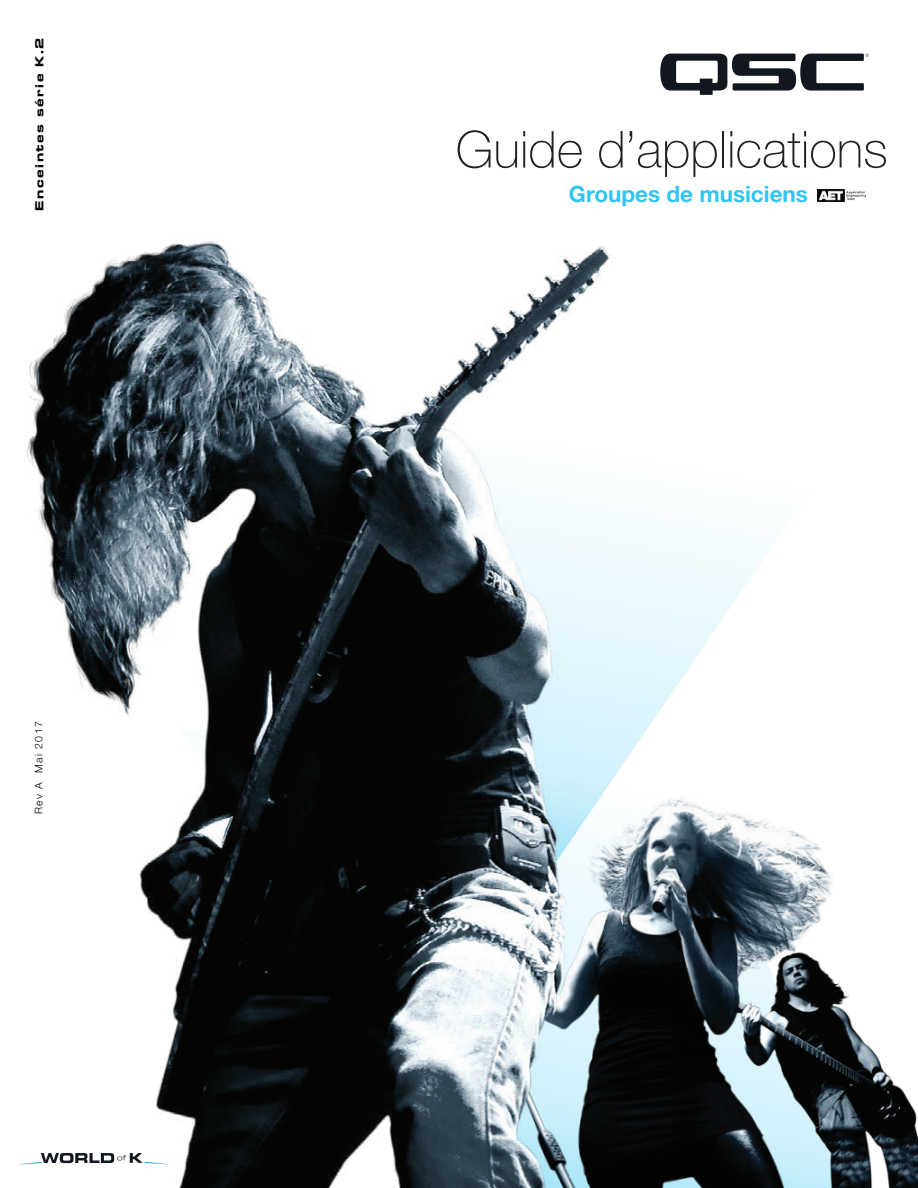
<style>
.page{position:relative;width:918px;height:1188px;background:#fff}
.page>*{position:absolute;margin:0;border:0;box-sizing:border-box;transform-origin:0 0}
.t1{font:100 51px "Helvetica Neue LT Pro";color:#231f20}
.t2{font:700 22.5px "Helvetica Neue LT Pro";color:#30c5f3}
.Subheader_1{font:700 expanded 12px "Eurostile Next LT Pro";letter-spacing:.12em;color:#040503}
.Subheader_1-2{font:300 10.5px "Helvetica Neue LT Pro";letter-spacing:.12em;color:#040503}
</style>
<div class="page">
<svg style="left:619px;top:530px;width:146px;height:199px"></svg>
<img style="left:843px;top:991px;width:75px;height:197px">
<img style="left:619px;top:798px;width:224px;height:390px">
<img style="left:26px;top:241px;width:593px;height:947px">
<svg style="left:914px;top:1185px;width:4px;height:3px"></svg>
<svg style="left:660px;top:54px;width:209px;height:41px"></svg>
<svg style="left:18px;top:1153px;width:152px;height:12px"></svg>
<img style="left:818px;top:189px;width:47px;height:12px">
<p class="Subheader_1" style="left:33px;top:211px;width:174px;rotate:-90deg">Enceintes série K.2</p>
<p class="Subheader_1-2" style="left:32px;top:814px;width:95px;rotate:-90deg">Rev A Mai 2017</p>
<p class="t1" style="left:456px;top:119px;width:434px">Guide d’applications</p>
<p class="t2" style="left:569px;top:179px;width:241px">Groupes de musiciens</p>
</div>
